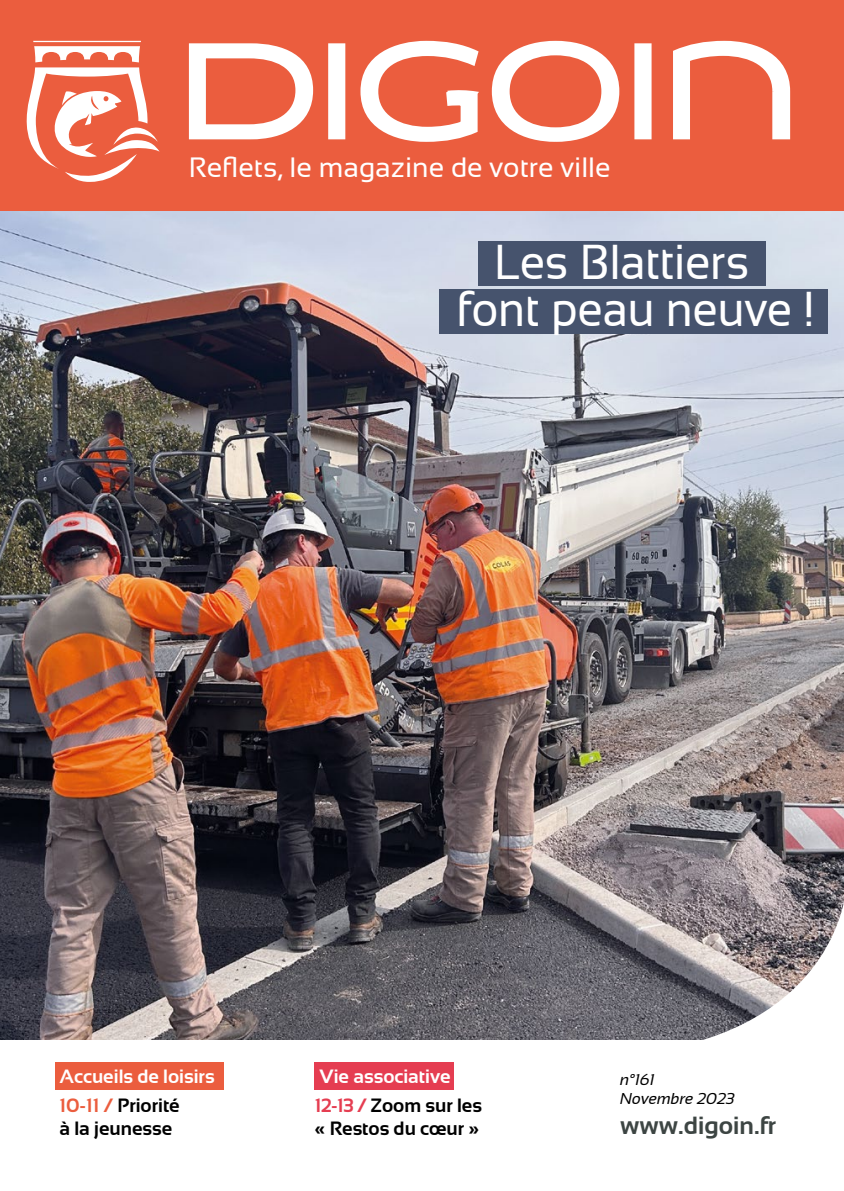
<style>
.page{position:relative;width:844px;height:1191px;background:#fff}
.page>*{position:absolute;margin:0;border:0;box-sizing:border-box;transform-origin:0 0}
.t1{font:49px/47.2px "Sansation";letter-spacing:-.01em;color:#fff;text-align:center;scale:.94 1}
.t2{font:28px "Sansation";color:#fff}
.t3{font:700 24.85px "Sansation";color:#3d4543}
.t4{font:700 19.25px/29.8px "Sansation";color:#fff}
.t5{font:700 19.25px "Sansation";color:#000}
.t6{font:italic 15.75px/18.9px "Sansation";color:#000}
.s1{color:#eb5d3e}
.s2{color:#000}
.s3{color:#e53d51}
</style>
<div class="page">
<img style="left:0;top:210px;width:843px;height:829px">
<div style="left:477px;top:241px;width:288px;height:44px;background:#46536d"></div>
<div style="left:439px;top:289px;width:388px;height:45px;background:#46536d"></div>
<div style="left:0;top:0;width:843px;height:210px;background:#eb5d3e"></div>
<div style="left:55px;top:1062px;width:168px;height:27px;background:#eb5d3e"></div>
<div style="left:315px;top:1062px;width:138px;height:27px;background:#e53d51"></div>
<svg style="left:663px;top:890px;width:180px;height:150px"></svg>
<svg style="left:26px;top:41px;width:134px;height:141px"></svg>
<svg style="left:188px;top:43px;width:126px;height:97px"></svg>
<div style="left:328px;top:43px;width:17px;height:96px;background:#fff;border:3px solid #fff"></div>
<svg style="left:491px;top:40px;width:129px;height:102px"></svg>
<div style="left:634px;top:43px;width:17px;height:96px;background:#fff;border:3px solid #fff"></div>
<svg style="left:673px;top:40px;width:118px;height:100px"></svg>
<svg style="left:360px;top:40px;width:119px;height:102px"></svg>
<h2 class="t2" style="left:189px;top:152px;width:423px">Reflets, le magazine de votre ville</h2>
<h1 class="t1" style="left:456px;top:238px;width:382px">Les Blattiers<br>font peau neuve !</h1>
<p class="t4" style="left:59px;top:1061px;width:157px">Accueils de loisirs<br><span class="s1">10-11 /</span> <span class="s2">Priorité</span></p>
<p class="t5" style="left:59px;top:1118px;width:114px">à la jeunesse</p>
<p class="t4" style="left:315px;top:1061px;width:169px">Vie associative<br><span class="s3">12-13 /</span> <span class="s2">Zoom sur les</span></p>
<p class="t5" style="left:315px;top:1118px;width:166px">« Restos du cœur »</p>
<p class="t6" style="left:620px;top:1070px;width:117px">n°161<br>Novembre 2023</p>
<p class="t3" style="left:620px;top:1111px;width:157px">www.digoin.fr</p>
</div>
